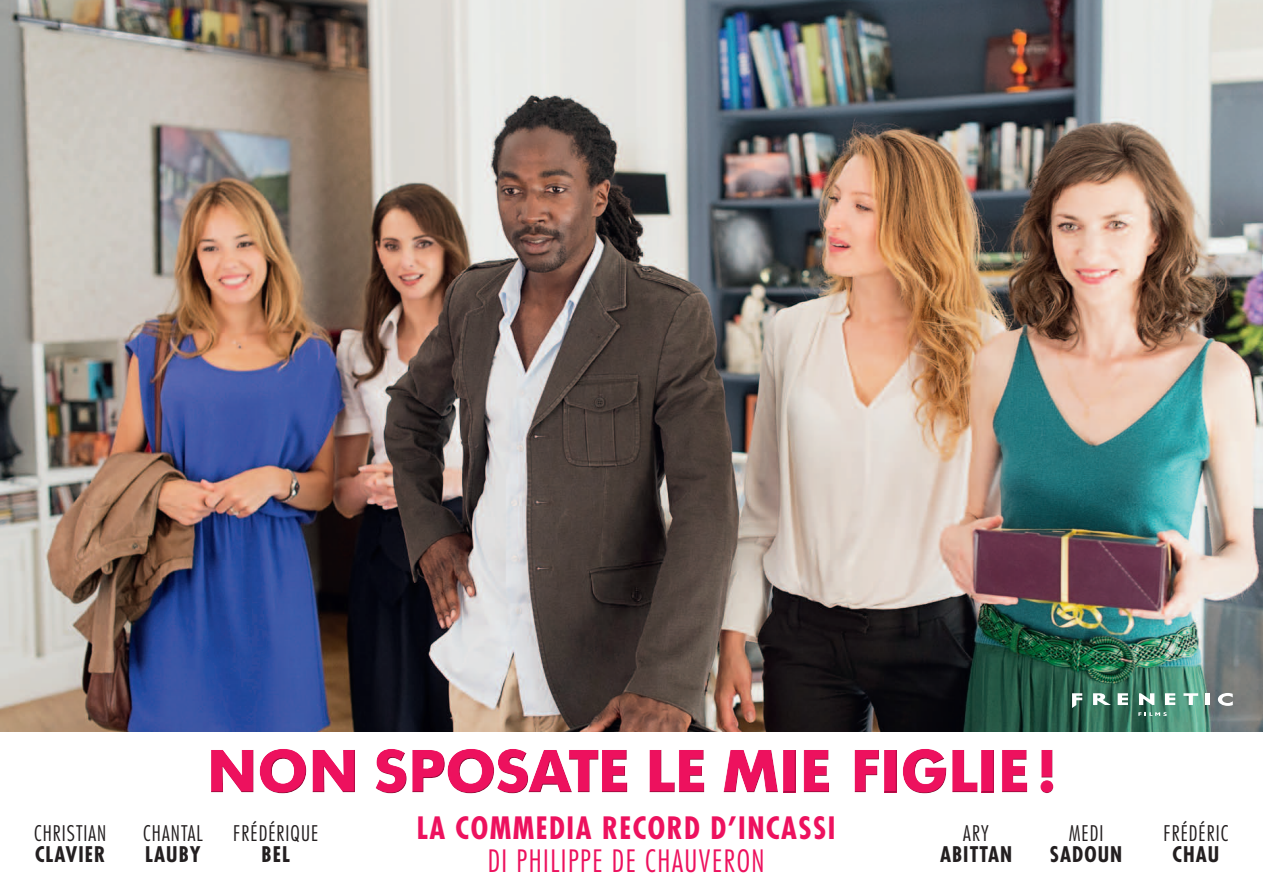
<style>
.page{position:relative;width:1263px;height:893px;background:#fff}
.page>*{position:absolute;margin:0;border:0;box-sizing:border-box;transform-origin:0 0}
.t1{font:700 60px "Futura BQ";color:#ed115e}
.t2{font:700 condensed 30px "Futura";letter-spacing:.05em;color:#ed115e}
.t3{font:300 condensed 30px "Futura";letter-spacing:.05em;color:#ed115e}
.t4{font:300 condensed 21px "Futura";letter-spacing:.05em;color:#231f20}
.t5{font:700 condensed 21px "Futura";letter-spacing:.05em;color:#231f20}
</style>
<div class="page">
<img style="left:0;top:0;width:1263px;height:731px">
<div style="left:211px;top:749px;width:843px;height:45px;background:#231f20;opacity:.8"></div>
<svg style="left:1093px;top:693px;width:18px;height:12px"></svg>
<svg style="left:1072px;top:693px;width:10px;height:15px"></svg>
<svg style="left:1118px;top:693px;width:10px;height:12px"></svg>
<svg style="left:1139px;top:693px;width:15px;height:12px"></svg>
<svg style="left:1183px;top:693px;width:15px;height:12px"></svg>
<div style="left:1205px;top:693px;width:5px;height:12px;background:#fff"></div>
<svg style="left:1165px;top:693px;width:10px;height:12px"></svg>
<svg style="left:1138px;top:712px;width:29px;height:4px"></svg>
<svg style="left:1218px;top:693px;width:15px;height:13px"></svg>
<p class="t4" style="left:34px;top:820px;width:64px">CHRISTIAN</p>
<p class="t5" style="left:35px;top:841px;width:53px">CLAVIER</p>
<h1 class="t1" style="left:207px;top:734px;width:850px">NON SPOSATE LE MIE FIGLIE!</h1>
<p class="t4" style="left:143px;top:820px;width:10px">CHAN</p>
<p class="t4" style="left:181px;top:820px;width:16px">TAL</p>
<p class="t5" style="left:145px;top:841px;width:57px">LAUBY</p>
<p class="t4" style="left:233px;top:820px;width:77px">FRÉDÉRIQUE</p>
<p class="t5" style="left:262px;top:841px;width:20px">BEL</p>
<h2 class="t2" style="left:417px;top:808px;width:420px">LA COMMEDIA RECORD D’INCASSI</h2>
<h2 class="t3" style="left:488px;top:842px;width:278px">DI PHILIPPE DE CHAUVERON</h2>
<p class="t4" style="left:963px;top:820px;width:27px">AR Y</p>
<p class="t5" style="left:940px;top:841px;width:61px">ABITTAN</p>
<p class="t4" style="left:1069px;top:820px;width:36px">MEDI</p>
<p class="t5" style="left:1050px;top:841px;width:13px">SADO</p>
<p class="t5" style="left:1098px;top:841px;width:24px">UN</p>
<p class="t4" style="left:1163px;top:820px;width:65px">FRÉDÉRIC</p>
<p class="t5" style="left:1172px;top:841px;width:48px">CHAU</p>
</div>
